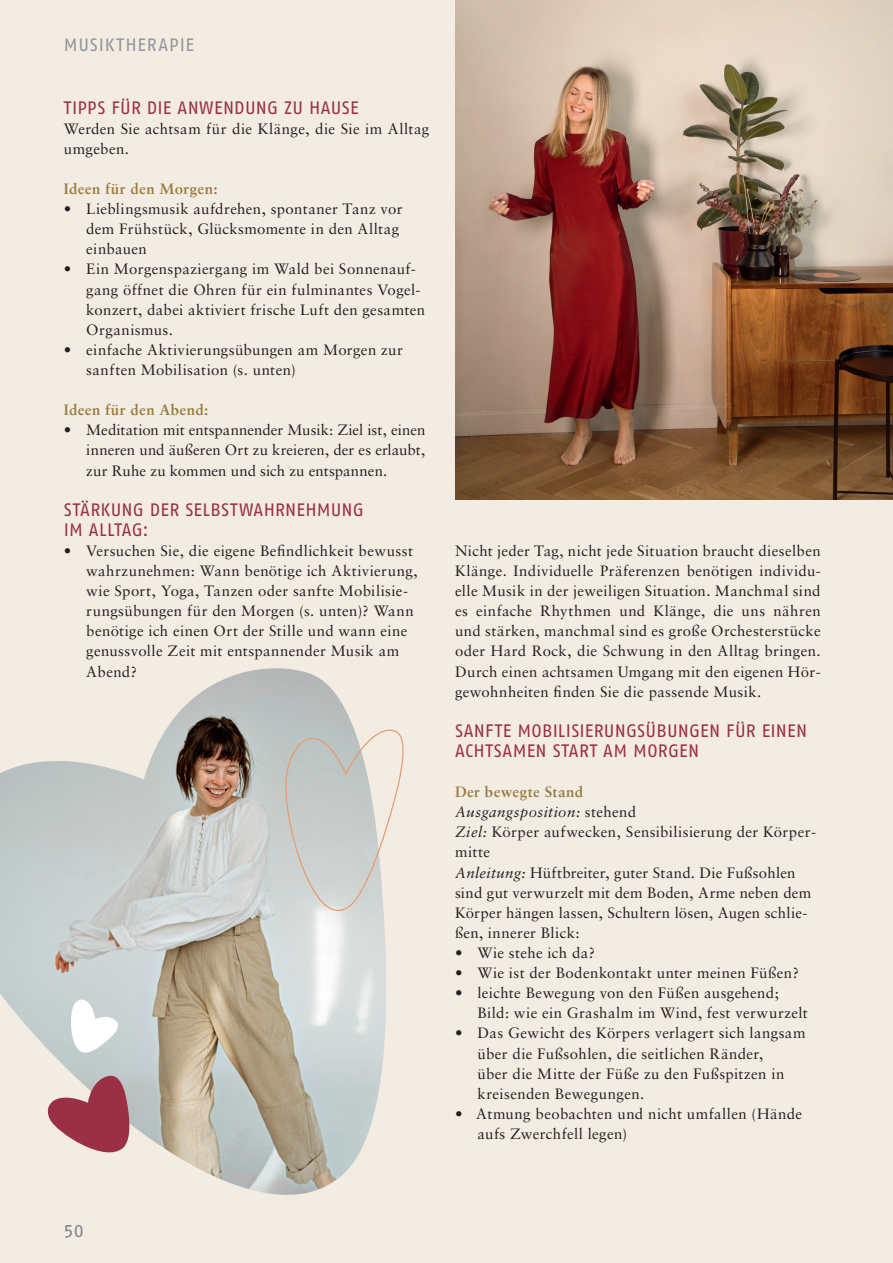
<style>
.page{position:relative;width:893px;height:1263px;background:#f2ece3}
.page>*{position:absolute;margin:0;border:0;box-sizing:border-box;transform-origin:0 0}
.t1{font:18px/20.1px "Fago OT";letter-spacing:.01em;color:#9a2f45}
.t2{font:18px "Fago OT";letter-spacing:.05em;color:#939598}
.t3{font:18px "Fago OT";color:#808285}
.t4{font:15px/20.1px "Sabon LT Std";letter-spacing:.02em;color:#231f20}
.t5{font:700 15px "Sabon LT Std";letter-spacing:.03em;color:#98793d}
.s1{font-weight:700;color:#98793d}
.s2{font-style:italic}
</style>
<div class="page">
<img style="left:0;top:668px;width:386px;height:527px">
<img style="left:455px;top:0;width:438px;height:500px">
<svg style="left:282px;top:714px;width:122px;height:217px"></svg>
<svg style="left:43px;top:1075px;width:90px;height:89px"></svg>
<svg style="left:69px;top:996px;width:51px;height:58px;background:#e4e9e9"></svg>
<p class="t2" style="left:64px;top:34px;width:132px">MUSIKTHERAPIE</p>
<p class="t1" style="left:64px;top:97px;width:296px">TIPPS FÜR DIE ANWENDUNG ZU HAUSE</p>
<p class="t4" style="left:64px;top:118px;width:367px">Werden Sie achtsam für die Klänge, die Sie im Alltag umgeben.</p>
<p class="t5" style="left:64px;top:180px;width:155px">Ideen für den Morgen:</p>
<p class="t4" style="left:86px;top:199px;width:318px;text-indent:-22px">• Lieblingsmusik aufdrehen, spontaner Tanz vor dem Frühstück, Glücksmomente in den Alltag einbauen</p>
<p class="t4" style="left:86px;top:259px;width:340px;text-indent:-22px">• Ein Morgenspaziergang im Wald bei Sonnenauf&shy;gang öffnet die Ohren für ein fulminantes Vogel&shy;konzert, dabei aktiviert frische Luft den gesamten Organismus.</p>
<p class="t4" style="left:86px;top:339px;width:318px;text-indent:-22px">• einfache Aktivierungsübungen am Morgen zur sanften Mobilisation (s. unten)</p>
<p class="t5" style="left:64px;top:401px;width:146px">Ideen für den Abend:</p>
<p class="t4" style="left:86px;top:420px;width:341px;text-align:justify;text-indent:-22px">• Meditation mit entspannender Musik: Ziel ist, einen inneren und äußeren Ort zu kreieren, der es erlaubt, zur Ruhe zu kommen und sich zu entspannen.</p>
<p class="t1" style="left:64px;top:499px;width:301px">STÄRKUNG DER SELBSTWAHRNEHMUNG<br>IM ALLTAG:</p>
<p class="t4" style="left:86px;top:540px;width:333px;text-indent:-22px">• Versuchen Sie, die eigene Befindlichkeit bewusst wahrzunehmen: Wann benötige ich Aktivierung, wie Sport, Yoga, Tanzen oder sanfte Mobilisie&shy;rungsübungen für den Morgen (s. unten)? Wann benötige ich einen Ort der Stille und wann eine genussvolle Zeit mit entspannender Musik am Abend?</p>
<p class="t4" style="left:455px;top:540px;width:367px;text-align:justify">Nicht jeder Tag, nicht jede Situation braucht dieselben Klänge. Individuelle Präferenzen benötigen individu&shy;elle Musik in der jeweiligen Situation. Manchmal sind es einfache Rhythmen und Klänge, die uns nähren und stärken, manchmal sind es große Orchesterstücke oder Hard Rock, die Schwung in den Alltag bringen.<br>Durch einen achtsamen Umgang mit den eigenen Hör&shy;gewohnheiten finden Sie die passende Musik.</p>
<p class="t1" style="left:455px;top:720px;width:354px">SANFTE MOBILISIERUNGSÜBUNGEN FÜR EINEN<br>ACHTSAMEN START AM MORGEN</p>
<p class="t4" style="left:455px;top:782px;width:363px"><span class="s1">Der bewegte Stand<br></span><span class="s2">Ausgangsposition:</span> stehend<br><span class="s2">Ziel:</span> Körper aufwecken, Sensibilisierung der Körper&shy;mitte<br><span class="s2">Anleitung:</span> Hüftbreiter, guter Stand. Die Fußsohlen sind gut verwurzelt mit dem Boden, Arme neben dem Körper hängen lassen, Schultern lösen, Augen schlie&shy;ßen, innerer Blick:</p>
<p class="t4" style="left:455px;top:942px;width:142px">• Wie stehe ich da?</p>
<p class="t4" style="left:455px;top:963px;width:346px">• Wie ist der Bodenkontakt unter meinen Füßen?</p>
<p class="t4" style="left:477px;top:983px;width:332px;text-indent:-22px">• leichte Bewegung von den Füßen ausgehend;<br>Bild: wie ein Grashalm im Wind, fest verwurzelt</p>
<p class="t4" style="left:477px;top:1023px;width:330px;text-indent:-22px">• Das Gewicht des Körpers verlagert sich langsam über die Fußsohlen, die seitlichen Ränder,<br>über die Mitte der Füße zu den Fußspitzen in kreisenden Bewegungen.</p>
<p class="t4" style="left:477px;top:1103px;width:326px;text-indent:-22px">• Atmung beobachten und nicht umfallen (Hände aufs Zwerchfell legen)</p>
<p class="t3" style="left:64px;top:1220px;width:22px">50</p>
</div>
